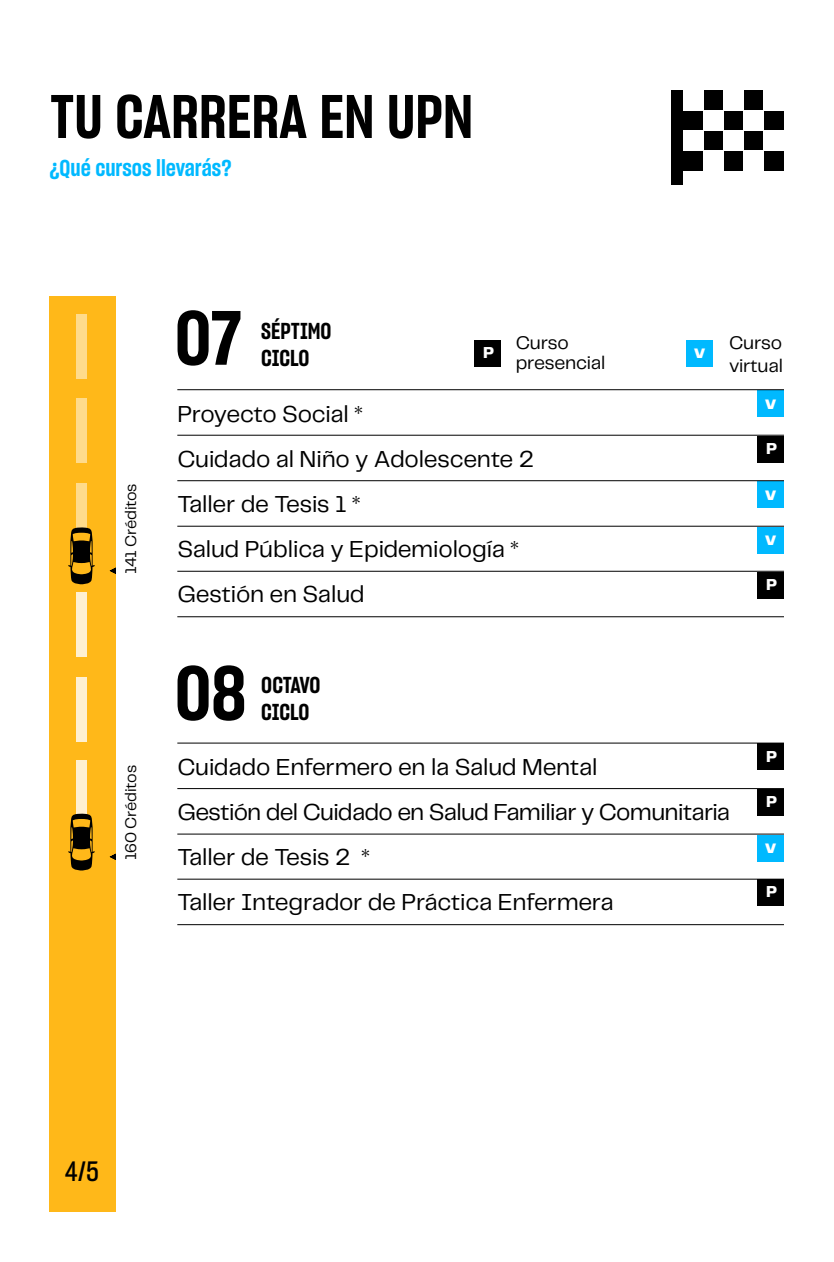
<style>
.page{position:relative;width:834px;height:1262px;background:#fff}
.page>*{position:absolute;margin:0;border:0;box-sizing:border-box;transform-origin:0 0}
.t1{font:75px "Sharp Grotesk Semi Bold 15";color:#000}
.t2{font:60px "Sharp Grotesk Semi Bold 15";color:#000}
.t3{font:27.5px "Sharp Grotesk Medium 15";color:#000}
.t4{font:24px/45px "PP Telegraf";letter-spacing:-.015em;color:#000}
.t5{font:22.5px/27px "Sharp Grotesk Semi Bold 15";letter-spacing:-.01em;color:#000}
.t6{font:22.5px "Sharp Grotesk Semi Bold 15";color:#00b9ff}
.t7{font:19px/20px "PP Telegraf";letter-spacing:-.01em;color:#000}
.t8{font:800 19px "Telegraf";color:#fff}
.t9{font:800 16.5px "Telegraf";color:#fff}
.t10{font:16px "PP Telegraf";letter-spacing:-.01em;color:#000}
</style>
<div class="page">
<div style="left:474px;top:340px;width:27px;height:27px;background:#000"></div>
<div style="left:757px;top:436px;width:27px;height:27px;background:#000"></div>
<div style="left:686px;top:340px;width:27px;height:27px;background:#00b9ff"></div>
<div style="left:49px;top:296px;width:67px;height:916px;background:#ffb819"></div>
<div style="left:76px;top:677px;width:11px;height:65px;background:#fff0d1"></div>
<div style="left:76px;top:760px;width:11px;height:57px;background:#fff0d1"></div>
<div style="left:76px;top:592px;width:11px;height:65px;background:#fff0d1"></div>
<div style="left:76px;top:399px;width:11px;height:64px;background:#ffdb8b"></div>
<div style="left:76px;top:483px;width:11px;height:47px;background:#ffdb8b"></div>
<div style="left:76px;top:314px;width:11px;height:65px;background:#ffdb8b"></div>
<svg style="left:109px;top:567px;width:7px;height:7px"></svg>
<svg style="left:109px;top:853px;width:7px;height:7px"></svg>
<div style="left:703px;top:90px;width:20px;height:20px;background:#000"></div>
<div style="left:744px;top:90px;width:20px;height:20px;background:#000"></div>
<div style="left:683px;top:110px;width:20px;height:20px;background:#000"></div>
<div style="left:723px;top:110px;width:21px;height:20px;background:#000"></div>
<div style="left:764px;top:110px;width:20px;height:20px;background:#000"></div>
<div style="left:703px;top:130px;width:20px;height:20px;background:#000"></div>
<div style="left:744px;top:130px;width:20px;height:20px;background:#000"></div>
<div style="left:683px;top:150px;width:20px;height:20px;background:#000"></div>
<div style="left:723px;top:150px;width:21px;height:20px;background:#000"></div>
<div style="left:764px;top:150px;width:20px;height:20px;background:#000"></div>
<div style="left:671px;top:90px;width:12px;height:94px;background:#000"></div>
<svg style="left:68px;top:527px;width:27px;height:57px"></svg>
<svg style="left:68px;top:813px;width:27px;height:58px"></svg>
<div style="left:757px;top:390px;width:27px;height:27px;background:#00b9ff"></div>
<div style="left:757px;top:572px;width:27px;height:27px;background:#000"></div>
<div style="left:757px;top:835px;width:27px;height:26px;background:#00b9ff"></div>
<div style="left:757px;top:789px;width:27px;height:27px;background:#000"></div>
<div style="left:757px;top:743px;width:27px;height:27px;background:#000"></div>
<div style="left:757px;top:879px;width:27px;height:27px;background:#000"></div>
<div style="left:757px;top:481px;width:27px;height:27px;background:#00b9ff"></div>
<div style="left:757px;top:527px;width:27px;height:27px;background:#00b9ff"></div>
<hr style="left:177px;top:435px;width:607px;height:1px;background:#000">
<hr style="left:177px;top:389px;width:607px;height:1px;background:#000">
<hr style="left:177px;top:480px;width:607px;height:1px;background:#000">
<hr style="left:177px;top:526px;width:607px;height:1px;background:#000">
<hr style="left:177px;top:616px;width:607px;height:1px;background:#000">
<hr style="left:177px;top:571px;width:607px;height:1px;background:#000">
<hr style="left:177px;top:743px;width:607px;height:1px;background:#000">
<hr style="left:177px;top:834px;width:607px;height:1px;background:#000">
<hr style="left:177px;top:788px;width:607px;height:1px;background:#000">
<hr style="left:177px;top:879px;width:607px;height:1px;background:#000">
<hr style="left:177px;top:924px;width:607px;height:1px;background:#000">
<h2 class="t2" style="left:50px;top:75px;width:425px">TU CARRERA EN UPN</h2>
<p class="t6" style="left:49px;top:152px;width:184px">¿Qué cursos llevarás?</p>
<h1 class="t1" style="left:175px;top:286px;width:68px">07</h1>
<p class="t5" style="left:261px;top:317px;width:72px">SÉPTIMO<br>CICLO</p>
<p class="t9" style="left:483px;top:342px;width:12px">P</p>
<p class="t7" style="left:516px;top:332px;width:91px">Curso presencial</p>
<p class="t7" style="left:729px;top:330px;width:55px;line-height:22.8px">Curso virtual</p>
<p class="t8" style="left:694px;top:339px;width:13px">v</p>
<p class="t10" style="left:120px;top:574px;width:92px;rotate:-90deg">141 Créditos</p>
<p class="t10" style="left:120px;top:860px;width:97px;rotate:-90deg">160 Créditos</p>
<p class="t4" style="left:177px;top:391px;width:358px">Proyecto Social *<br>Cuidado al Niño y Adolescente 2<br>Taller de Tesis 1 *<br>Salud Pública y Epidemiología *<br>Gestión en Salud</p>
<h1 class="t1" style="left:175px;top:641px;width:73px">08</h1>
<p class="t5" style="left:261px;top:670px;width:61px">OCTAVO<br>CICLO</p>
<p class="t4" style="left:177px;top:744px;width:554px">Cuidado Enfermero en la Salud Mental<br>Gestión del Cuidado en Salud Familiar y Comunitaria Taller de Tesis 2 *<br>Taller Integrador de Práctica Enfermera</p>
<p class="t8" style="left:765px;top:389px;width:13px">v</p>
<p class="t9" style="left:766px;top:437px;width:12px">P</p>
<p class="t8" style="left:765px;top:480px;width:13px">v</p>
<p class="t8" style="left:765px;top:526px;width:13px">v</p>
<p class="t9" style="left:766px;top:573px;width:12px">P</p>
<p class="t9" style="left:766px;top:745px;width:12px">P</p>
<p class="t9" style="left:766px;top:790px;width:12px">P</p>
<p class="t8" style="left:765px;top:834px;width:13px">v</p>
<p class="t9" style="left:766px;top:881px;width:12px">P</p>
<p class="t3" style="left:65px;top:1152px;width:36px">4/5</p>
</div>
